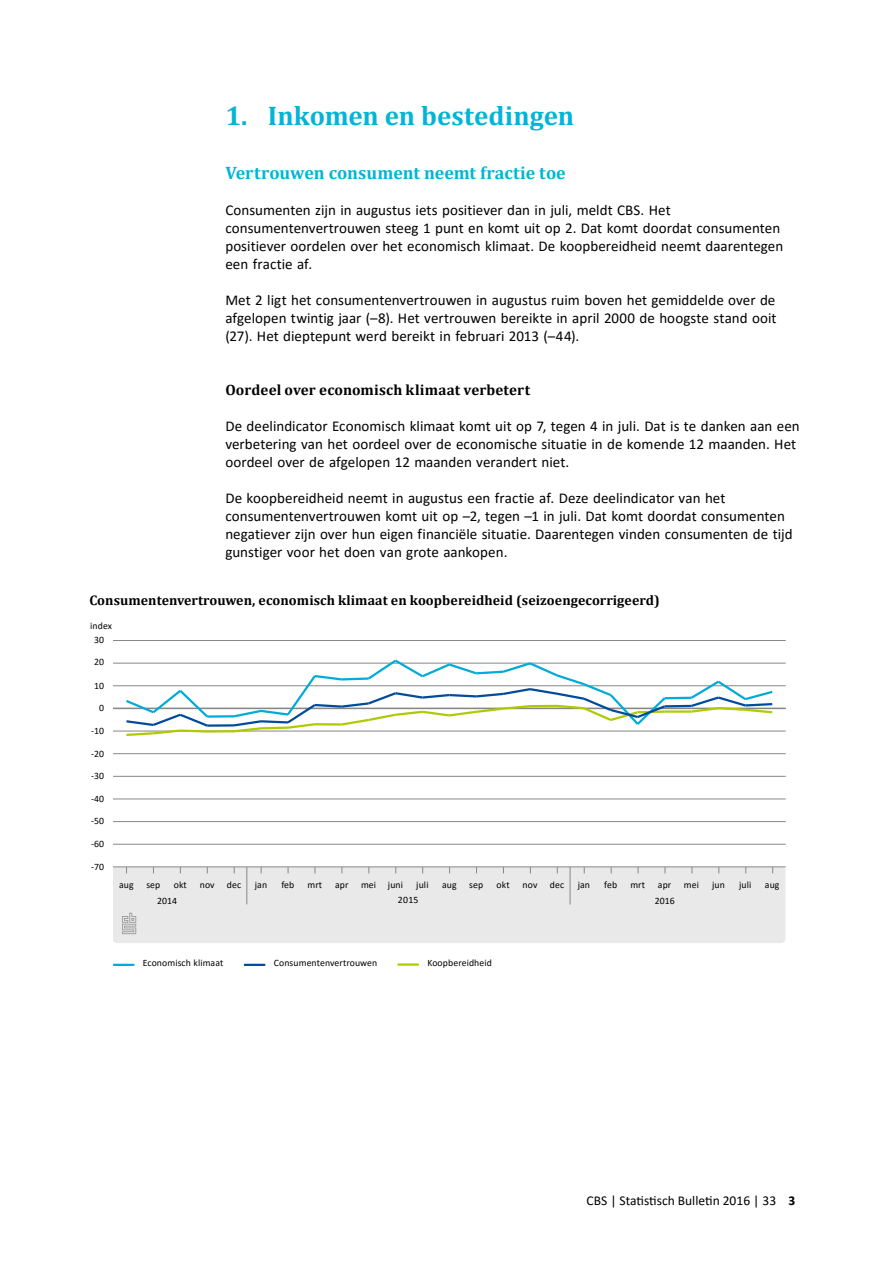
<style>
.page{position:relative;width:893px;height:1263px;background:#fff}
.page>*{position:absolute;margin:0;border:0;box-sizing:border-box;transform-origin:0 0}
.t1{font:700 27px "Cambria";color:#00b5d6}
.t2{font:700 18px "Cambria";letter-spacing:-.005em;color:#00b5d6}
.t3{font:15px/18px "Calibri";color:#000}
.t4{font:700 15px "Cambria";letter-spacing:.01em;color:#000}
.t5{font:700 13.8px "Cambria";letter-spacing:.005em;color:#000}
.t6{font:13.5px "Calibri";color:#000}
.t7{font:9.75px "Calibri";letter-spacing:.01em;color:#000}
.s1{font-weight:700}
</style>
<div class="page">
<div style="left:113px;top:868px;width:672px;height:75px;background:#e9e9e9"></div>
<hr style="left:113px;top:964px;width:21px;height:2px;background:#00abd9">
<hr style="left:244px;top:964px;width:21px;height:2px;background:#004b9c">
<svg style="left:122px;top:913px;width:14px;height:21px"></svg>
<hr style="left:398px;top:963px;width:21px;height:3px;background:#afca00">
<hr style="left:113px;top:867px;width:673px;height:1px;background:#868786">
<hr style="left:113px;top:844px;width:673px;height:1px;background:#868786">
<hr style="left:113px;top:821px;width:673px;height:1px;background:#868786">
<hr style="left:113px;top:799px;width:673px;height:1px;background:#868786">
<hr style="left:113px;top:776px;width:673px;height:1px;background:#868786">
<hr style="left:113px;top:753px;width:673px;height:1px;background:#868786">
<hr style="left:113px;top:731px;width:673px;height:1px;background:#868786">
<hr style="left:113px;top:708px;width:673px;height:1px;background:#868786">
<hr style="left:113px;top:685px;width:673px;height:1px;background:#868786">
<hr style="left:113px;top:663px;width:673px;height:1px;background:#868786">
<hr style="left:113px;top:640px;width:673px;height:1px;background:#868786">
<hr style="left:207px;top:730px;width:27px;height:3px;background:#afca00">
<hr style="left:207px;top:715px;width:27px;height:3px;background:#00abd9">
<svg style="left:124px;top:690px;width:86px;height:46px"></svg>
<hr style="left:207px;top:724px;width:27px;height:3px;background:#004b9c">
<svg style="left:231px;top:659px;width:544px;height:74px"></svg>
<hr style="left:246px;top:867px;width:1px;height:37px;background:#868786">
<hr style="left:570px;top:867px;width:1px;height:37px;background:#868786">
<h1 class="t1" style="left:225px;top:100px;width:350px">1. Inkomen en bestedingen</h1>
<p class="t2" style="left:225px;top:162px;width:342px">Vertrouwen consument neemt fractie toe</p>
<p class="t3" style="left:225px;top:201px;width:559px">Consumenten zijn in augustus iets positiever dan in juli, meldt CBS. Het consumentenvertrouwen steeg 1 punt en komt uit op 2. Dat komt doordat consumenten positiever oordelen over het economisch klimaat. De koopbereidheid neemt daarentegen een fractie af.</p>
<p class="t3" style="left:225px;top:291px;width:553px;text-align:justify">Met 2 ligt het consumentenvertrouwen in augustus ruim boven het gemiddelde over de afgelopen twintig jaar (–8). Het vertrouwen bereikte in april 2000 de hoogste stand ooit (27). Het dieptepunt werd bereikt in februari 2013 (–44).</p>
<p class="t4" style="left:225px;top:381px;width:306px">Oordeel over economisch klimaat verbetert</p>
<p class="t3" style="left:225px;top:417px;width:576px">De deelindicator Economisch klimaat komt uit op 7, tegen 4 in juli. Dat is te danken aan een verbetering van het oordeel over de economische situatie in de komende 12 maanden. Het oordeel over de afgelopen 12 maanden verandert niet.</p>
<p class="t3" style="left:225px;top:489px;width:569px">De koopbereidheid neemt in augustus een fractie af. Deze deelindicator van het consumentenvertrouwen komt uit op –2, tegen –1 in juli. Dat komt doordat consumenten negatiever zijn over hun eigen financiële situatie. Daarentegen vinden consumenten de tijd gunstiger voor het doen van grote aankopen.</p>
<p class="t5" style="left:89px;top:592px;width:572px">Consumentenvertrouwen, economisch klimaat en koopbereidheid (seizoengecorrigeerd)</p>
<p class="t7" style="left:90px;top:619px;width:23px">index</p>
<p class="t7" style="left:94px;top:633px;width:12px">30</p>
<p class="t7" style="left:94px;top:655px;width:12px">20</p>
<p class="t7" style="left:94px;top:679px;width:12px">10</p>
<p class="t7" style="left:99px;top:701px;width:6px">0</p>
<p class="t7" style="left:91px;top:724px;width:15px">-10</p>
<p class="t7" style="left:91px;top:746px;width:15px">-20</p>
<p class="t7" style="left:91px;top:769px;width:15px">-30</p>
<p class="t7" style="left:91px;top:792px;width:15px">-40</p>
<p class="t7" style="left:91px;top:814px;width:15px">-50</p>
<p class="t7" style="left:91px;top:837px;width:15px">-60</p>
<p class="t7" style="left:91px;top:860px;width:15px">-70</p>
<p class="t7" style="left:119px;top:878px;width:16px">aug</p>
<p class="t7" style="left:146px;top:878px;width:16px">sep</p>
<p class="t7" style="left:174px;top:878px;width:15px">okt</p>
<p class="t7" style="left:200px;top:878px;width:16px">nov</p>
<p class="t7" style="left:227px;top:878px;width:16px">dec</p>
<p class="t7" style="left:255px;top:878px;width:14px">jan</p>
<p class="t7" style="left:281px;top:878px;width:14px">feb</p>
<p class="t7" style="left:307px;top:878px;width:16px">mrt</p>
<p class="t7" style="left:335px;top:878px;width:15px">apr</p>
<p class="t7" style="left:361px;top:878px;width:44px">mei juni</p>
<p class="t7" style="left:416px;top:878px;width:14px">juli</p>
<p class="t7" style="left:442px;top:878px;width:16px">aug</p>
<p class="t7" style="left:469px;top:878px;width:16px">sep</p>
<p class="t7" style="left:497px;top:878px;width:15px">okt</p>
<p class="t7" style="left:523px;top:878px;width:16px">nov</p>
<p class="t7" style="left:550px;top:878px;width:16px">dec</p>
<p class="t7" style="left:578px;top:878px;width:14px">jan</p>
<p class="t7" style="left:604px;top:878px;width:14px">feb</p>
<p class="t7" style="left:630px;top:878px;width:16px">mrt</p>
<p class="t7" style="left:658px;top:878px;width:15px">apr</p>
<p class="t7" style="left:684px;top:878px;width:17px">mei</p>
<p class="t7" style="left:712px;top:878px;width:14px">jun</p>
<p class="t7" style="left:739px;top:878px;width:14px">juli</p>
<p class="t7" style="left:765px;top:878px;width:16px">aug</p>
<p class="t7" style="left:157px;top:894px;width:22px">2014</p>
<p class="t7" style="left:398px;top:893px;width:22px">2015</p>
<p class="t7" style="left:655px;top:894px;width:22px">2016</p>
<p class="t7" style="left:143px;top:956px;width:82px">Economisch klimaat</p>
<p class="t7" style="left:274px;top:956px;width:105px">Consumentenvertrouwen</p>
<p class="t7" style="left:427px;top:956px;width:66px">Koopbereidheid</p>
<p class="t6" style="left:587px;top:1191px;width:210px">CBS | Statistisch Bulletin 2016 | 33 <span class="s1">3</span></p>
</div>
